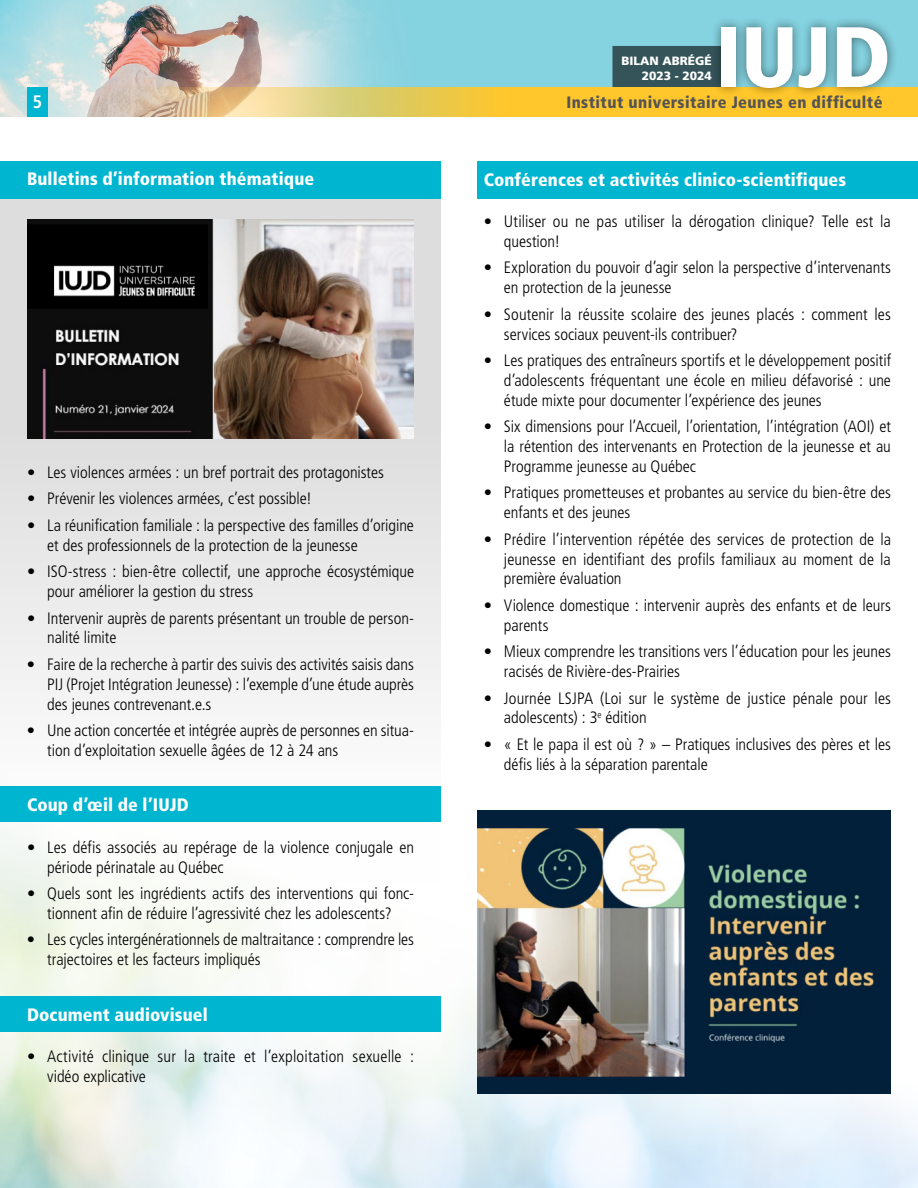
<style>
.page{position:relative;width:918px;height:1188px;background:#fff}
.page>*{position:absolute;margin:0;border:0;box-sizing:border-box;transform-origin:0 0}
.t1{font:900 condensed 85.5px "Frutiger LT Pro";color:#fff;scale:1.05 1}
.t2{font:700 condensed 18.15px "Frutiger LT Pro";color:#fff}
.t3{font:900 condensed 18px "Frutiger LT Pro";letter-spacing:.005em;color:#fff}
.t4{font:300 condensed 16.5px/19.8px "Frutiger LT Pro";color:#000}
.t5{font:900 condensed 16.5px "Frutiger LT Pro";letter-spacing:.025em;color:#545454}
.t6{font:900 12px/15px "Frutiger LT Pro";color:#fff;text-align:right}
</style>
<div class="page">
<img style="left:0;top:0;width:918px;height:117px">
<svg style="left:133px;top:87px;width:785px;height:30px;background:#f1c853"></svg>
<div style="left:27px;top:87px;width:21px;height:30px;background:#00b5d0"></div>
<div style="left:612px;top:46px;width:99px;height:41px;background:#355459"></div>
<div style="left:711px;top:16px;width:187px;height:82px;background:#000;opacity:.5"></div>
<div style="left:0;top:197px;width:441px;height:684px;background:linear-gradient(to bottom,#d5d5d6,#fdfdfc)"></div>
<div style="left:0;top:161px;width:441px;height:38px;background:#00b5d0"></div>
<div style="left:0;top:786px;width:441px;height:36px;background:#00b5d0"></div>
<div style="left:477px;top:161px;width:441px;height:38px;background:#00b5d0"></div>
<img style="left:27px;top:219px;width:387px;height:219px">
<div style="left:0;top:996px;width:441px;height:36px;background:#00b5d0"></div>
<img style="left:477px;top:810px;width:414px;height:284px">
<p class="t6" style="left:621px;top:53px;width:92px">BILAN ABRÉGÉ<br>2023 - 2024</p>
<h1 class="t1" style="left:715px;top:6px;width:169px">IUJD</h1>
<p class="t2" style="left:33px;top:91px;width:11px">5</p>
<p class="t5" style="left:566px;top:92px;width:318px">Institut universitaire Jeunes en difficulté</p>
<p class="t3" style="left:27px;top:168px;width:289px">Bulletins d’information thématique</p>
<p class="t3" style="left:484px;top:169px;width:364px">Conférences et activités clinico-scientifiques</p>
<p class="t4" style="left:504px;top:212px;width:388px;text-indent:-20px">• Utiliser ou ne pas utiliser la dérogation clinique? Telle est la question!</p>
<p class="t4" style="left:504px;top:258px;width:389px;text-indent:-20px">• Exploration du pouvoir d’agir selon la perspective d’intervenants en protection de la jeunesse</p>
<p class="t4" style="left:504px;top:304px;width:388px;text-indent:-20px">• Soutenir la réussite scolaire des jeunes placés : comment les services sociaux peuvent-ils contribuer?</p>
<p class="t4" style="left:504px;top:351px;width:388px;text-align:justify;text-indent:-20px">• Les pratiques des entraîneurs sportifs et le développement positif d’adolescents fréquentant une école en milieu défavorisé : une étude mixte pour documenter l’expérience des jeunes</p>
<p class="t4" style="left:504px;top:417px;width:388px;text-align:justify;text-indent:-20px">• Six dimensions pour l’Accueil, l’orientation, l’intégration (AOI) et la rétention des intervenants en Protection de la jeunesse et au Programme jeunesse au Québec</p>
<p class="t4" style="left:504px;top:483px;width:389px;text-indent:-20px">• Pratiques prometteuses et probantes au service du bien-être des enfants et des jeunes</p>
<p class="t4" style="left:504px;top:529px;width:389px;text-align:justify;text-indent:-20px">• Prédire l’intervention répétée des services de protection de la jeunesse en identifiant des profils familiaux au moment de la première évaluation</p>
<p class="t4" style="left:504px;top:596px;width:388px;text-indent:-20px">• Violence domestique : intervenir auprès des enfants et de leurs parents</p>
<p class="t4" style="left:504px;top:642px;width:388px;text-indent:-20px">• Mieux comprendre les transitions vers l’éducation pour les jeunes racisés de Rivière-des-Prairies</p>
<p class="t4" style="left:504px;top:688px;width:389px;text-indent:-20px">• Journée LSJPA (Loi sur le système de justice pénale pour les adolescents) : 3<sup>e</sup> édition</p>
<p class="t4" style="left:504px;top:735px;width:388px;text-indent:-20px">• « Et le papa il est où ? » – Pratiques inclusives des pères et les défis liés à la séparation parentale</p>
<p class="t4" style="left:27px;top:462px;width:358px">• Les violences armées : un bref portrait des protagonistes</p>
<p class="t4" style="left:27px;top:489px;width:287px">• Prévenir les violences armées, c’est possible!</p>
<p class="t4" style="left:47px;top:516px;width:368px;text-indent:-20px">• La réunification familiale : la perspective des familles d’origine et des professionnels de la protection de la jeunesse</p>
<p class="t4" style="left:47px;top:562px;width:368px;text-indent:-20px">• ISO-stress : bien-être collectif, une approche écosystémique pour améliorer la gestion du stress</p>
<p class="t4" style="left:47px;top:608px;width:368px;text-indent:-20px">• Intervenir auprès de parents présentant un trouble de person&shy;nalité limite</p>
<p class="t4" style="left:47px;top:655px;width:368px;text-align:justify;text-indent:-20px">• Faire de la recherche à partir des suivis des activités saisis dans PIJ (Projet Intégration Jeunesse) : l’exemple d’une étude auprès des jeunes contrevenant.e.s</p>
<p class="t4" style="left:47px;top:721px;width:368px;text-indent:-20px">• Une action concertée et intégrée auprès de personnes en situa&shy;tion d’exploitation sexuelle âgées de 12 à 24 ans</p>
<p class="t3" style="left:27px;top:794px;width:163px">Coup d’œil de l’IUJD</p>
<p class="t4" style="left:47px;top:837px;width:368px;text-indent:-20px">• Les défis associés au repérage de la violence conjugale en période périnatale au Québec</p>
<p class="t4" style="left:27px;top:884px;width:388px;text-align:center">• Quels sont les ingrédients actifs des interventions qui fonc&shy;tionnent afin de réduire l’agressivité chez les adolescents?</p>
<p class="t4" style="left:47px;top:930px;width:368px;text-indent:-20px">• Les cycles intergénérationnels de maltraitance : comprendre les trajectoires et les facteurs impliqués</p>
<p class="t3" style="left:27px;top:1003px;width:182px">Document audiovisuel</p>
<p class="t4" style="left:47px;top:1047px;width:368px;text-indent:-20px">• Activité clinique sur la traite et l’exploitation sexuelle : vidéo explicative</p>
</div>
